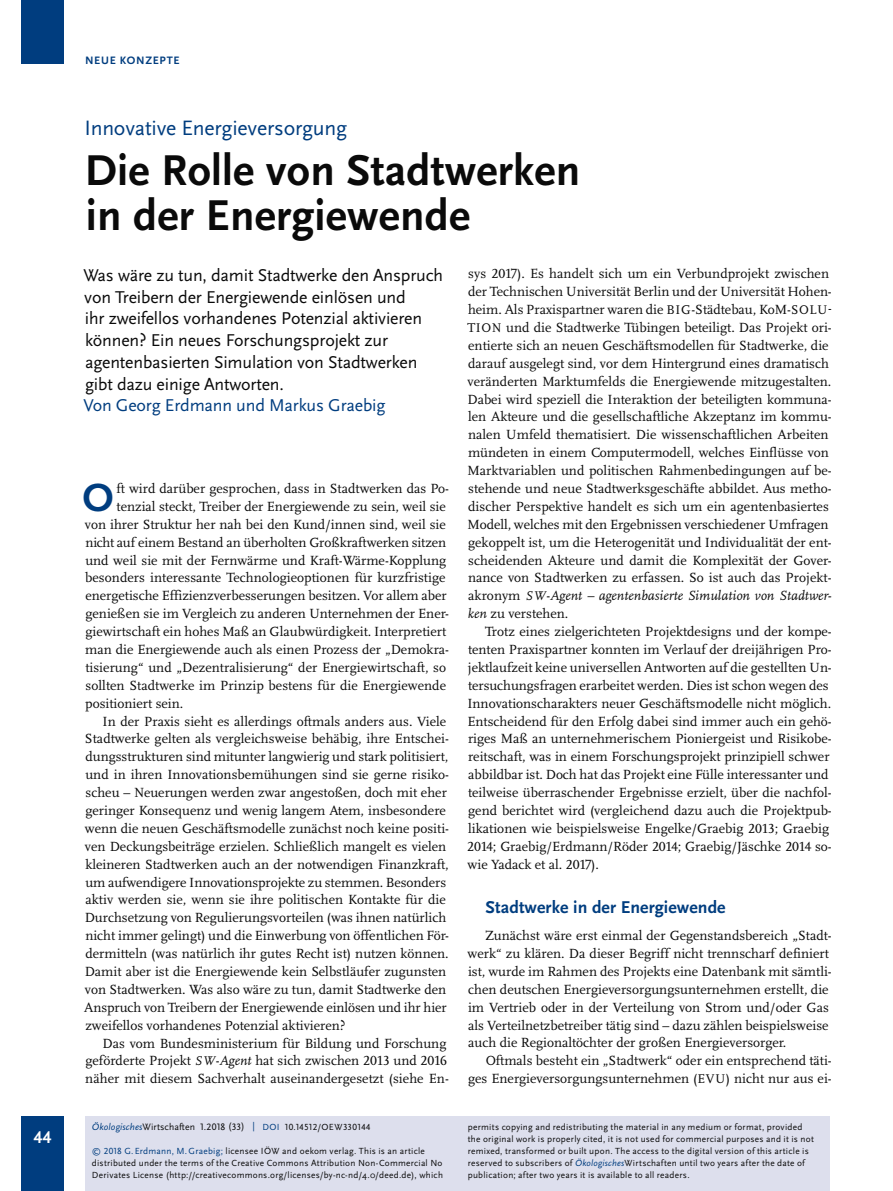
<style>
.page{position:relative;width:893px;height:1191px;background:#fff}
.page>*{position:absolute;margin:0;border:0;box-sizing:border-box;transform-origin:0 0}
.t1{font:700 45px/45px "Scala Sans Pro";letter-spacing:.005em;color:#0a0a0a}
.t2{font:700 40.95px "Scala Sans Pro";color:#003d7f}
.t3{font:21.75px "Scala Sans Pro";letter-spacing:-.01em;color:#003d7f}
.t4{font:17.85px/21.8px "Scala Sans Pro";letter-spacing:-.01em;color:#0a0a0a}
.t5{font:17.85px "Scala Sans Pro";letter-spacing:-.01em;color:#003d7f}
.t6{font:700 17.85px "Scala Sans Pro";letter-spacing:.005em;color:#003d7f}
.t7{font:700 17.85px "Scala Sans Pro";color:#fff}
.t8{font:13.8px/17.9px "Scala Pro";color:#0a0a0a}
.t9{font:700 11.25px "Scala Sans Pro";letter-spacing:.065em;color:#003d7f}
.t10{font:10.05px "Scala Sans Pro";letter-spacing:.04em;color:#0a0a0a}
.t11{font:9.75px "Scala Sans Pro";letter-spacing:.01em;color:#0a0a0a}
.t12{font:9.3px/12px "Scala Sans Pro";letter-spacing:.025em;color:#0a0a0a}
.s1{font-size:13.2px}
.s2{font-style:italic;font-size:13.2px}
.s3{font-style:italic}
.s4{font-style:italic;color:#003d7f}
.s5{color:#003d7f}
.s6{font-size:9.3px;color:#003d7f}
.s7{font-size:9.3px}
</style>
<div class="page">
<div style="left:21px;top:1116px;width:43px;height:74px;background:#003d7f"></div>
<div style="left:21px;top:0;width:43px;height:64px;background:#003d7f"></div>
<div style="left:85px;top:1116px;width:744px;height:74px;background:#dddfed"></div>
<p class="t7" style="left:34px;top:1130px;width:19px">44</p>
<p class="t9" style="left:85px;top:56px;width:96px">NEUE KONZEPTE</p>
<h3 class="t3" style="left:84px;top:120px;width:264px">Innovative Energieversorgung</h3>
<h1 class="t1" style="left:85px;top:151px;width:497px">Die Rolle von Stadtwerken in der Energiewende</h1>
<p class="t4" style="left:84px;top:266px;width:361px">Was wäre zu tun, damit Stadtwerke den Anspruch von Treibern der Energiewende einlösen und<br>ihr zweifellos vorhandenes Potenzial aktivieren können? Ein neues Forschungsprojekt zur agentenbasierten Simulation von Stadtwerken gibt dazu einige Antworten.</p>
<p class="t5" style="left:84px;top:399px;width:303px">Von Georg Erdmann und Markus Graebig</p>
<p class="t8" style="left:467px;top:266px;width:366px">sys 2017). Es handelt sich um ein Verbundprojekt zwischen der Technischen Universität Berlin und der Universität Hohen&shy;heim. Als Praxispartner waren die <span class="s1">BIG</span>-Städtebau, KoM-<span class="s1">SOLU-TION</span> und die Stadtwerke Tübingen beteiligt. Das Projekt ori&shy;entierte sich an neuen Geschäftsmodellen für Stadtwerke, die darauf ausgelegt sind, vor dem Hintergrund eines dramatisch veränderten Marktumfelds die Energiewende mitzugestalten.<br>Dabei wird speziell die Interaktion der beteiligten kommuna&shy;len Akteure und die gesellschaftliche Akzeptanz im kommu&shy;nalen Umfeld thematisiert. Die wissenschaftlichen Arbeiten mündeten in einem Computermodell, welches Einflüsse von Marktvariablen und politischen Rahmenbedingungen auf be&shy;stehende und neue Stadtwerksgeschäfte abbildet. Aus metho&shy;discher Perspektive handelt es sich um ein agentenbasiertes Modell, welches mit den Ergebnissen verschiedener Umfragen gekoppelt ist, um die Heterogenität und Individualität der ent&shy;scheidenden Akteure und damit die Komplexität der Gover&shy;nance von Stadtwerken zu erfassen. So ist auch das Projekt&shy;akronym <span class="s2">SW</span>-<span class="s3">Agent – agentenbasierte Simulation von Stadtwer&shy;ken</span> zu verstehen.</p>
<p class="t8" style="left:467px;top:623px;width:366px;text-indent:18px">Trotz eines zielgerichteten Projektdesigns und der kompe&shy;tenten Praxispartner konnten im Verlauf der dreijährigen Pro&shy;jektlaufzeit keine universellen Antworten auf die gestellten Un&shy;tersuchungsfragen erarbeitet werden. Dies ist schon wegen des Innovationscharakters neuer Geschäftsmodelle nicht möglich.<br>Entscheidend für den Erfolg dabei sind immer auch ein gehö&shy;riges Maß an unternehmerischem Pioniergeist und Risikobe&shy;reitschaft, was in einem Forschungsprojekt prinzipiell schwer abbildbar ist. Doch hat das Projekt eine Fülle interessanter und teilweise überraschender Ergebnisse erzielt, über die nachfol&shy;gend berichtet wird (vergleichend dazu auch die Projektpub&shy;likationen wie beispielsweise Engelke/Graebig 2013; Graebig 2014; Graebig/Erdmann/Röder 2014; Graebig/Jäschke 2014 so&shy;wie Yadack et al. 2017).</p>
<p class="t6" style="left:486px;top:900px;width:242px">Stadtwerke in der Energiewende</p>
<p class="t8" style="left:468px;top:927px;width:366px;text-indent:18px">Zunächst wäre erst einmal der Gegenstandsbereich „Stadt&shy;werk“ zu klären. Da dieser Begriff nicht trennscharf definiert ist, wurde im Rahmen des Projekts eine Datenbank mit sämtli&shy;chen deutschen Energieversorgungsunternehmen erstellt, die im Vertrieb oder in der Verteilung von Strom und/oder Gas als Verteilnetzbetreiber tätig sind – dazu zählen beispielsweise auch die Regionaltöchter der großen Energieversorger.</p>
<p class="t8" style="left:468px;top:1052px;width:365px;text-align:right">Oftmals besteht ein „Stadtwerk“ oder ein entsprechend täti&shy;ges Energieversorgungsunternehmen (<span class="s1">EVU</span>) nicht nur aus ei-</p>
<h2 class="t2" style="left:83px;top:482px;width:33px">O</h2>
<p class="t8" style="left:117px;top:480px;width:334px">ft wird darüber gesprochen, dass in Stadtwerken das Po-</p>
<p class="t8" style="left:117px;top:498px;width:331px">tenzial steckt, Treiber der Energiewende zu sein, weil sie</p>
<p class="t8" style="left:85px;top:516px;width:362px">von ihrer Struktur her nah bei den Kund/innen sind, weil sie</p>
<p class="t8" style="left:85px;top:534px;width:362px">nicht auf einem Bestand an überholten Großkraftwerken sitzen</p>
<p class="t8" style="left:85px;top:552px;width:362px">und weil sie mit der Fernwärme und Kraft-Wärme-Kopplung</p>
<p class="t8" style="left:85px;top:570px;width:362px">besonders interessante Technologieoptionen für kurzfristige</p>
<p class="t8" style="left:86px;top:588px;width:363px">energetische Effizienzverbesserungen besitzen. Vor allem aber</p>
<p class="t8" style="left:86px;top:605px;width:365px">genießen sie im Vergleich zu anderen Unternehmen der Ener-</p>
<p class="t8" style="left:86px;top:623px;width:362px">giewirtschaft ein hohes Maß an Glaubwürdigkeit. Interpretiert</p>
<p class="t8" style="left:85px;top:641px;width:365px">man die Energiewende auch als einen Prozess der „Demokra-</p>
<p class="t8" style="left:85px;top:659px;width:362px">tisierung“ und „Dezentralisierung“ der Energiewirtschaft, so</p>
<p class="t8" style="left:86px;top:677px;width:362px">sollten Stadtwerke im Prinzip bestens für die Energiewende</p>
<p class="t8" style="left:85px;top:695px;width:100px">positioniert sein.</p>
<p class="t8" style="left:103px;top:713px;width:345px">In der Praxis sieht es allerdings oftmals anders aus. Viele</p>
<p class="t8" style="left:85px;top:731px;width:366px">Stadtwerke gelten als vergleichsweise behäbig, ihre Entschei-</p>
<p class="t8" style="left:86px;top:749px;width:364px">dungsstrukturen sind mitunter langwierig und stark politisiert,</p>
<p class="t8" style="left:85px;top:766px;width:365px">und in ihren Innovationsbemühungen sind sie gerne risiko-</p>
<p class="t8" style="left:86px;top:784px;width:363px">scheu – Neuerungen werden zwar angestoßen, doch mit eher</p>
<p class="t8" style="left:86px;top:802px;width:362px">geringer Konsequenz und wenig langem Atem, insbesondere</p>
<p class="t8" style="left:85px;top:820px;width:366px">wenn die neuen Geschäftsmodelle zunächst noch keine positi-</p>
<p class="t8" style="left:85px;top:838px;width:363px">ven Deckungsbeiträge erzielen. Schließlich mangelt es vielen</p>
<p class="t8" style="left:85px;top:856px;width:365px">kleineren Stadtwerken auch an der notwendigen Finanzkraft,</p>
<p class="t8" style="left:85px;top:874px;width:362px">um aufwendigere Innovationsprojekte zu stemmen. Besonders</p>
<p class="t8" style="left:86px;top:892px;width:362px">aktiv werden sie, wenn sie ihre politischen Kontakte für die</p>
<p class="t8" style="left:85px;top:910px;width:363px">Durchsetzung von Regulierungsvorteilen (was ihnen natürlich</p>
<p class="t8" style="left:85px;top:927px;width:365px">nicht immer gelingt) und die Einwerbung von öffentlichen För-</p>
<p class="t8" style="left:86px;top:945px;width:365px">dermitteln (was natürlich ihr gutes Recht ist) nutzen können.</p>
<p class="t8" style="left:85px;top:963px;width:363px">Damit aber ist die Energiewende kein Selbstläufer zugunsten</p>
<p class="t8" style="left:85px;top:981px;width:363px">von Stadtwerken. Was also wäre zu tun, damit Stadtwerke den</p>
<p class="t8" style="left:84px;top:999px;width:364px">Anspruch von Treibern der Energiewende einlösen und ihr hier</p>
<p class="t8" style="left:85px;top:1017px;width:262px">zweifellos vorhandenes Potenzial aktivieren?</p>
<p class="t8" style="left:103px;top:1035px;width:345px">Das vom Bundesministerium für Bildung und Forschung</p>
<p class="t8" style="left:86px;top:1052px;width:363px">geförderte Projekt <span class="s2">SW</span>-<span class="s3">Agent</span> hat sich zwischen 2013 und 2016</p>
<p class="t8" style="left:85px;top:1070px;width:365px">näher mit diesem Sachverhalt auseinandergesetzt (siehe En-</p>
<p class="t11" style="left:92px;top:1123px;width:280px"><span class="s4">Ökologisches</span>Wirtschaften 1.2018 (33) <span class="s5">|</span> <span class="s6">DOI</span> <span class="s7">10.14512/OEW330144</span></p>
<p class="t12" style="left:92px;top:1145px;width:353px"><span class="s5">© 2018 G. Erdmann, M. Graebig;</span> licensee IÖW and oekom verlag. This is an article distributed under the terms of the Creative Commons Attribution Non-Commercial No<br>Derivates License (http://creativecommons.org/licenses/by-nc-nd/4.0/deed.de), which</p>
<p class="t12" style="left:468px;top:1121px;width:348px">permits copying and redistributing the material in any medium or format, provided the original work is properly cited, it is not used for commercial purposes and it is not remixed, transformed or built upon. The access to the digital version of this article is reserved to subscribers of <span class="s4">Ökologisches</span>Wirtschaften until two years after the date of publication; after two years it is available to all readers.</p>
<p class="t10" style="left:713px;top:1135px;width:117px"><span class="s5">DOI</span> 10.14512/OEW330144</p>
</div>
